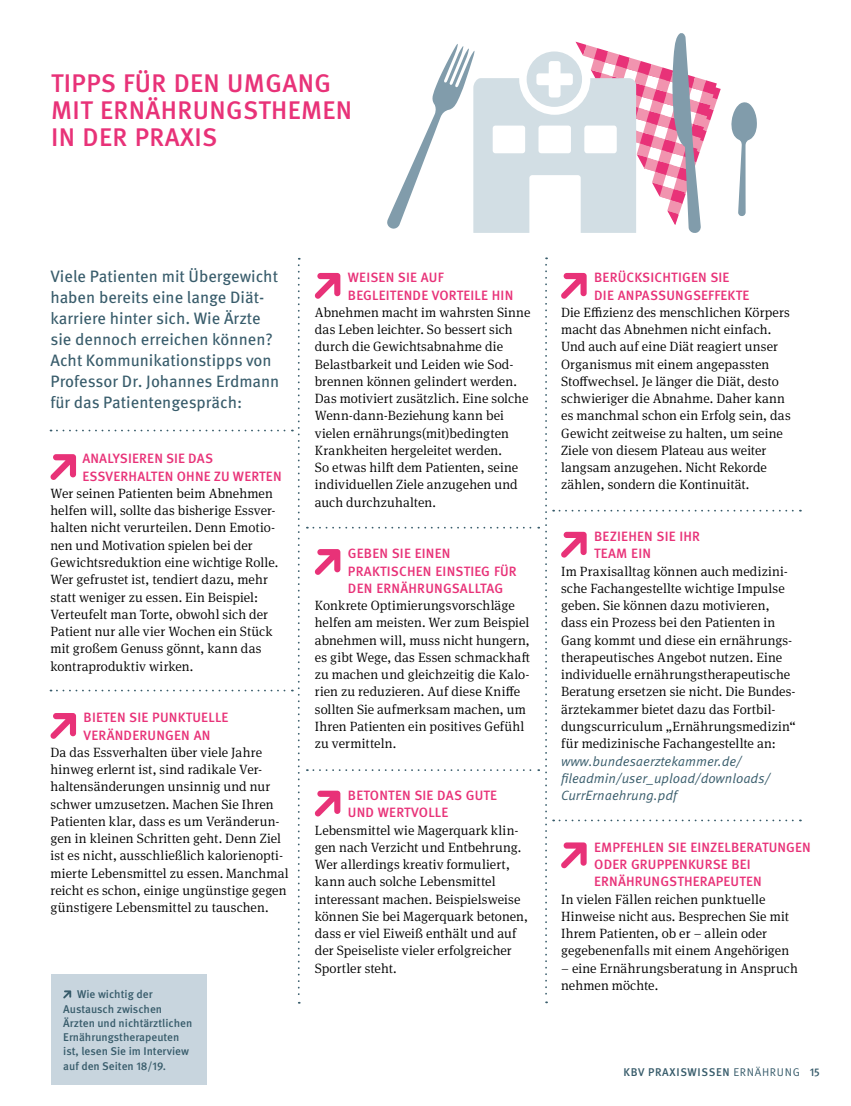
<style>
.page{position:relative;width:851px;height:1106px;background:#fff}
.page>*{position:absolute;margin:0;border:0;box-sizing:border-box;transform-origin:0 0}
.t1{font:500 25.5px/26.7px "Meta Pro";letter-spacing:.015em;color:#e83278}
.t2{font:16.5px/21px "Meta Pro";color:#385c6b}
.t3{font:300 13.5px/17.2px "Meta Serif OT";letter-spacing:.005em;color:#000}
.t4{font:500 13.5px/17.2px "Meta Pro";letter-spacing:.015em;color:#e83278}
.t5{font:13.5px/17.2px "Meta Pro Norm Ita";color:#385c6b}
.t6{font:500 11.25px/14.2px "Meta Pro";color:#385c6b}
.t7{font:500 11.25px "Meta Pro";letter-spacing:.06em;color:#385c6b}
.s1{font-family:"Meta Pro Norm";font-weight:400}
</style>
<div class="page">
<div style="left:51px;top:974px;width:156px;height:110px;background:#c8d5de"></div>
<svg style="left:314px;top:273px;width:26px;height:26px"></svg>
<svg style="left:314px;top:549px;width:26px;height:26px"></svg>
<svg style="left:314px;top:790px;width:26px;height:26px"></svg>
<svg style="left:561px;top:273px;width:25px;height:26px"></svg>
<svg style="left:561px;top:532px;width:25px;height:25px"></svg>
<svg style="left:561px;top:842px;width:25px;height:26px"></svg>
<svg style="left:50px;top:258px;width:250px;height:745px"></svg>
<svg style="left:545px;top:265px;width:2px;height:738px"></svg>
<svg style="left:307px;top:527px;width:232px;height:1px"></svg>
<svg style="left:307px;top:769px;width:232px;height:2px"></svg>
<svg style="left:553px;top:510px;width:247px;height:1px"></svg>
<svg style="left:553px;top:819px;width:247px;height:2px"></svg>
<svg style="left:731px;top:102px;width:26px;height:114px"></svg>
<svg style="left:387px;top:33px;width:333px;height:200px"></svg>
<h1 class="t1" style="left:51px;top:69px;width:302px">TIPPS FÜR DEN UMGANG<br>MIT ERNÄHRUNGSTHEMEN<br>IN DER PRAXIS</h1>
<p class="t2" style="left:50px;top:265px;width:230px">Viele Patienten mit Übergewicht haben bereits eine lange Diät&shy;karriere hinter sich. Wie Ärzte sie dennoch erreichen können?<br>Acht Kommunikationstipps von<br>Professor Dr. Johannes Erdmann für das Patientengespräch:</p>
<p class="t4" style="left:82px;top:449px;width:201px">ANALYSIEREN SIE DAS<br>ESSVERHALTEN OHNE ZU WERTEN</p>
<p class="t3" style="left:50px;top:484px;width:229px">Wer seinen Patienten beim Abnehmen helfen will, sollte das bisherige Essver&shy;halten nicht verurteilen. Denn Emotio&shy;nen und Motivation spielen bei der Gewichtsreduktion eine wichtige Rolle.<br>Wer gefrustet ist, tendiert dazu, mehr statt weniger zu essen. Ein Beispiel:<br>Verteufelt man Torte, obwohl sich der Patient nur alle vier Wochen ein Stück mit großem Genuss gönnt, kann das kontraproduktiv wirken.</p>
<p class="t4" style="left:84px;top:708px;width:146px">BIETEN SIE PUNKTUELLE<br>VERÄNDERUNGEN AN</p>
<p class="t3" style="left:50px;top:743px;width:240px">Da das Essverhalten über viele Jahre hinweg erlernt ist, sind radikale Ver&shy;haltensänderungen unsinnig und nur schwer umzusetzen. Machen Sie Ihren Patienten klar, dass es um Veränderun&shy;gen in kleinen Schritten geht. Denn Ziel ist es nicht, ausschließlich kalorienopti&shy;mierte Lebensmittel zu essen. Manchmal reicht es schon, einige ungünstige gegen günstigere Lebensmittel zu tauschen.</p>
<p class="t6" style="left:63px;top:986px;width:131px;text-indent:14px">Wie wichtig der<br>Austausch zwischen<br>Ärzten und nichtärztlichen<br>Ernährungstherapeuten ist, lesen Sie im Interview auf den Seiten 18/19.</p>
<p class="t4" style="left:348px;top:268px;width:167px">WEISEN SIE AUF<br>BEGLEITENDE VORTEILE HIN</p>
<p class="t3" style="left:315px;top:303px;width:217px">Abnehmen macht im wahrsten Sinne das Leben leichter. So bessert sich durch die Gewichtsabnahme die Belastbarkeit und Leiden wie Sod&shy;brennen können gelindert werden.<br>Das motiviert zusätzlich. Eine solche Wenn-dann-Beziehung kann bei vielen ernährungs(mit)bedingten Krankheiten hergeleitet werden.<br>So etwas hilft dem Patienten, seine individuellen Ziele anzugehen und auch durchzuhalten.</p>
<p class="t4" style="left:348px;top:544px;width:170px">GEBEN SIE EINEN<br>PRAKTISCHEN EINSTIEG FÜR<br>DEN ERNÄHRUNGSALLTAG</p>
<p class="t3" style="left:315px;top:597px;width:217px">Konkrete Optimierungsvorschläge helfen am meisten. Wer zum Beispiel abnehmen will, muss nicht hungern, es gibt Wege, das Essen schmackhaft zu machen und gleichzeitig die Kalo&shy;rien zu reduzieren. Auf diese Kniffe sollten Sie aufmerksam machen, um Ihren Patienten ein positives Gefühl zu vermitteln.</p>
<p class="t4" style="left:348px;top:785px;width:151px">BETONTEN SIE DAS GUTE<br>UND WERTVOLLE</p>
<p class="t3" style="left:315px;top:821px;width:215px">Lebensmittel wie Magerquark klin&shy;gen nach Verzicht und Entbehrung.<br>Wer allerdings kreativ formuliert, kann auch solche Lebensmittel interessant machen. Beispielsweise können Sie bei Magerquark betonen, dass er viel Eiweiß enthält und auf der Speiseliste vieler erfolgreicher Sportler steht.</p>
<p class="t4" style="left:594px;top:268px;width:157px">BERÜCKSICHTIGEN SIE<br>DIE ANPASSUNGSEFFEKTE</p>
<p class="t3" style="left:561px;top:303px;width:231px">Die Effizienz des menschlichen Körpers macht das Abnehmen nicht einfach.<br>Und auch auf eine Diät reagiert unser Organismus mit einem angepassten Stoffwechsel. Je länger die Diät, desto schwieriger die Abnahme. Daher kann es manchmal schon ein Erfolg sein, das Gewicht zeitweise zu halten, um seine Ziele von diesem Plateau aus weiter langsam anzugehen. Nicht Rekorde zählen, sondern die Kontinuität.</p>
<p class="t4" style="left:594px;top:527px;width:107px">BEZIEHEN SIE IHR<br>TEAM EIN</p>
<p class="t3" style="left:561px;top:562px;width:236px">Im Praxisalltag können auch medizini&shy;sche Fachangestellte wichtige Impulse geben. Sie können dazu motivieren, dass ein Prozess bei den Patienten in Gang kommt und diese ein ernährungs&shy;therapeutisches Angebot nutzen. Eine individuelle ernährungstherapeutische Beratung ersetzen sie nicht. Die Bundes&shy;ärztekammer bietet dazu das Fortbil&shy;dungscurriculum „Ernährungsmedizin“ für medizinische Fachangestellte an:</p>
<p class="t5" style="left:561px;top:751px;width:211px">www.bundesaerztekammer.de/ fileadmin/user_upload/downloads/<br>CurrErnaehrung.pdf</p>
<p class="t4" style="left:594px;top:837px;width:218px">EMPFEHLEN SIE EINZELBERATUNGEN<br>ODER GRUPPENKURSE BEI<br>ERNÄHRUNGSTHERAPEUTEN</p>
<p class="t3" style="left:561px;top:890px;width:229px">In vielen Fällen reichen punktuelle Hinweise nicht aus. Besprechen Sie mit Ihrem Patienten, ob er – allein oder gegebenenfalls mit einem Angehörigen</p>
<p class="t3" style="left:561px;top:959px;width:238px">– eine Ernährungsberatung in Anspruch nehmen möchte.</p>
<p class="t7" style="left:623px;top:1063px;width:198px">KBV PRAXISWISSEN <span class="s1">ERNÄHRUNG</span> 15</p>
</div>
